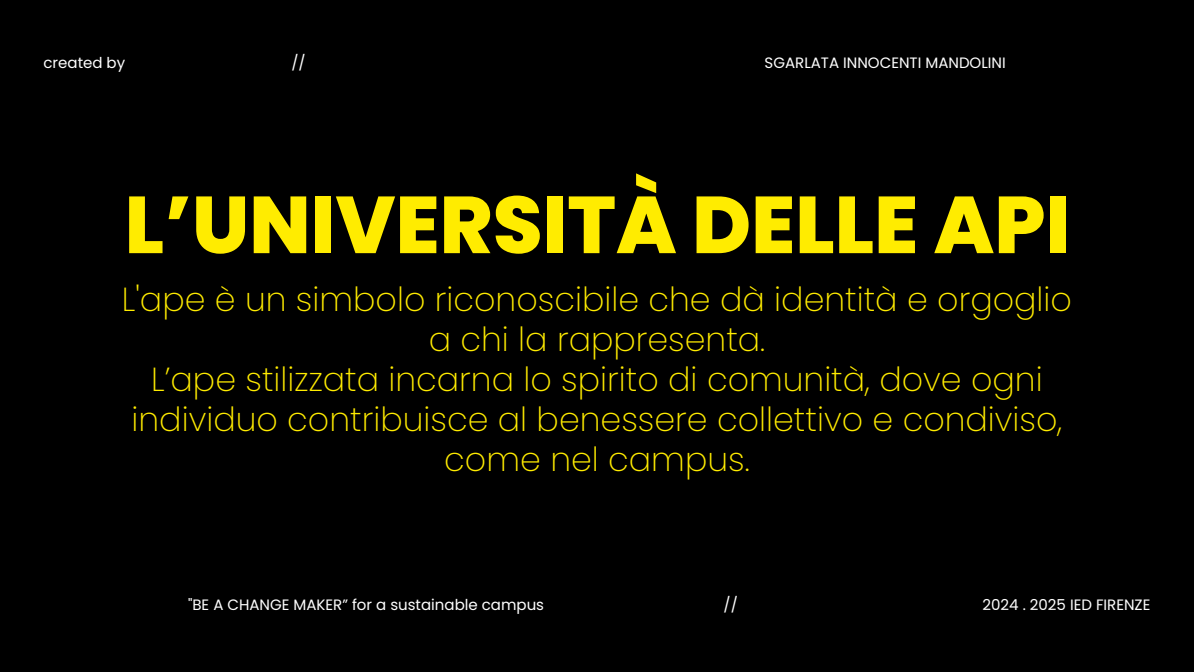
<style>
.page{position:relative;width:1194px;height:672px;background:#fff}
.page>*{position:absolute;margin:0;border:0;box-sizing:border-box;transform-origin:0 0}
.t1{font:800 80.35px "Poppins";color:#ffec00}
.t2{font:200 33.25px/39.9px "Poppins";color:#ffec00;text-align:center}
.t3{font:15px "Poppins";color:#fff}
</style>
<div class="page">
<div style="left:0;top:0;width:1193px;height:671px;background:#000"></div>
<p class="t3" style="left:44px;top:54px;width:83px">created by</p>
<p class="t3" style="left:291px;top:54px;width:16px">//</p>
<p class="t3" style="left:764px;top:54px;width:243px">SGARLATA INNOCENTI MANDOLINI</p>
<h1 class="t1" style="left:125px;top:178px;width:946px">L’UNIVERSITÀ DELLE API</h1>
<p class="t2" style="left:122px;top:280px;width:951px">L'ape è un simbolo riconoscibile che dà identità e orgoglio a chi la rappresenta.<br>L’ape stilizzata incarna lo spirito di comunità, dove ogni individuo contribuisce al benessere collettivo e condiviso, come nel campus.</p>
<p class="t3" style="left:188px;top:595px;width:357px">"BE A CHANGE MAKER” for a sustainable campus</p>
<p class="t3" style="left:723px;top:595px;width:16px">//</p>
<p class="t3" style="left:982px;top:595px;width:169px">2024 . 2025 IED FIRENZE</p>
</div>
